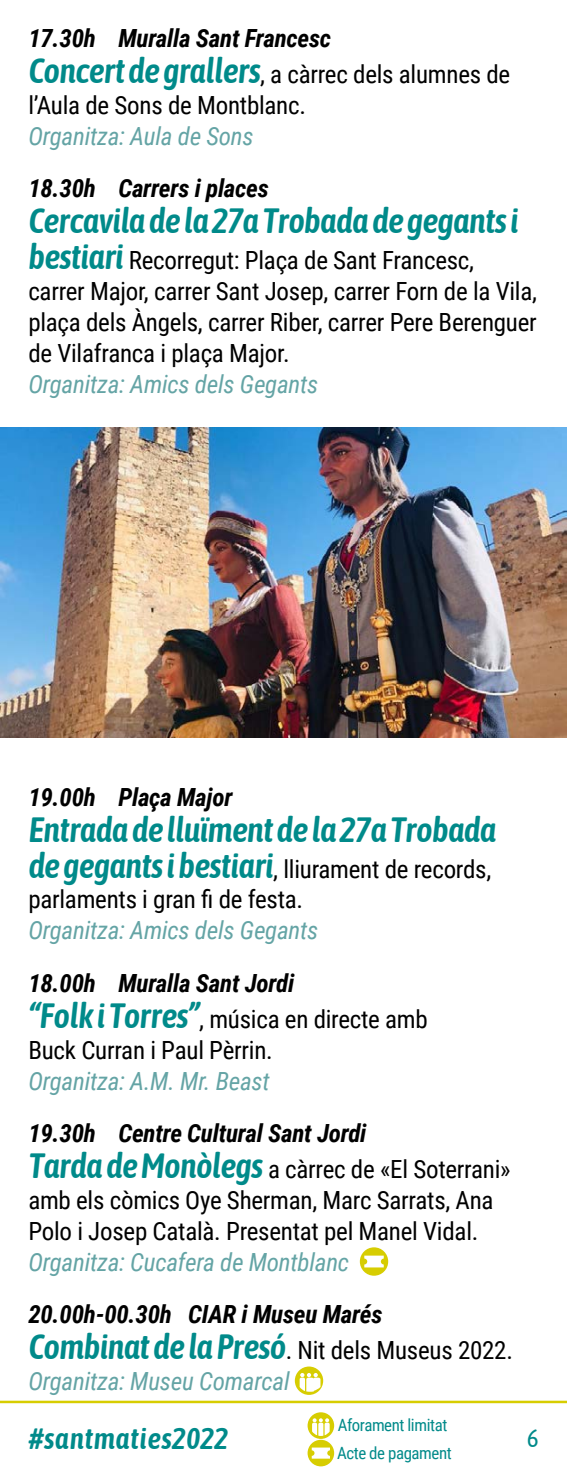
<style>
.page{position:relative;width:567px;height:1475px;background:#fff}
.page>*{position:absolute;margin:0;border:0;box-sizing:border-box;transform-origin:0 0}
.t1{font:italic 600 35px "Asap Condensed";letter-spacing:-.025em;color:#008a8a}
.t2{font:italic 600 30px "Asap Condensed";letter-spacing:.01em;color:#008a8a}
.t3{font:25px/31px "Roboto Condensed";letter-spacing:-.01em;color:#000}
.t4{font:italic 700 25px/36px "Roboto Condensed";letter-spacing:-.01em;color:#000}
.t5{font:italic 25px "Roboto Condensed";letter-spacing:-.01em;color:#64a4a5}
.t6{font:25px "Asap Condensed";color:#008a8a}
.t7{font:17px "Roboto Condensed";letter-spacing:-.025em;color:#008a8a}
.s1{font-family:"Asap Condensed";font-weight:600;font-size:35px;color:#008a8a}
.s2{font-weight:400;font-style:normal}
.s3{font-family:"Asap Condensed";font-weight:600;font-style:italic;font-size:35px;color:#008a8a}
</style>
<div class="page">
<svg style="left:308px;top:1439px;width:26px;height:26px"></svg>
<svg style="left:312px;top:1447px;width:18px;height:11px"></svg>
<svg style="left:308px;top:1411px;width:26px;height:27px"></svg>
<svg style="left:312px;top:1417px;width:18px;height:18px"></svg>
<hr style="left:0;top:1400px;width:567px;height:2px;background:#d7cd01">
<div style="left:360px;top:1247px;width:28px;height:28px;background:#d7cd01;border-radius:50%"></div>
<svg style="left:364px;top:1255px;width:20px;height:12px"></svg>
<svg style="left:295px;top:1366px;width:28px;height:28px"></svg>
<svg style="left:300px;top:1372px;width:20px;height:19px"></svg>
<img style="left:0;top:427px;width:567px;height:310px">
<p class="t4" style="left:28px;top:19px;width:483px">17.30h Muralla Sant Francesc<br><span class="s1">Concert de grallers</span><span class="s2">, a càrrec dels alumnes de</span></p>
<p class="t3" style="left:28px;top:89px;width:279px">l’Aula de Sons de Montblanc.</p>
<p class="t5" style="left:28px;top:119px;width:227px">Organitza: Aula de Sons</p>
<p class="t4" style="left:28px;top:169px;width:242px">18.30h Carrers i places</p>
<h1 class="t1" style="left:28px;top:198px;width:492px">Cercavila de la 27a Trobada de gegants i</h1>
<p class="t3" style="left:28px;top:244px;width:510px"><span class="s3">bestiari</span> Recorregut: Plaça de Sant Francesc,<br>carrer Major, carrer Sant Josep, carrer Forn de la Vila, plaça dels Àngels, carrer Riber, carrer Pere Berenguer de Vilafranca i plaça Major.</p>
<p class="t5" style="left:28px;top:366px;width:292px">Organitza: Amics dels Gegants</p>
<p class="t4" style="left:28px;top:777px;width:206px">19.00h Plaça Major</p>
<h1 class="t1" style="left:28px;top:806px;width:470px">Entrada de lluïment de la 27a Trobada</h1>
<p class="t3" style="left:28px;top:852px;width:464px"><span class="s3">de gegants i bestiari</span>, lliurament de records, parlaments i gran fi de festa.</p>
<p class="t5" style="left:28px;top:912px;width:292px">Organitza: Amics dels Gegants</p>
<p class="t4" style="left:28px;top:963px;width:401px">18.00h Muralla Sant Jordi<br><span class="s1">“Folk i Torres”</span><span class="s2">, música en directe amb</span></p>
<p class="t3" style="left:28px;top:1033px;width:246px">Buck Curran i Paul Pèrrin.</p>
<p class="t5" style="left:28px;top:1062px;width:243px">Organitza: A.M. Mr. Beast</p>
<p class="t4" style="left:28px;top:1113px;width:484px">19.30h Centre Cultural Sant Jordi<br><span class="s1">Tarda de Monòlegs</span> <span class="s2">a càrrec de «El Soterrani»</span></p>
<p class="t3" style="left:28px;top:1183px;width:467px">amb els còmics Oye Sherman, Marc Sarrats, Ana<br>Polo i Josep Català. Presentat pel Manel Vidal.</p>
<p class="t5" style="left:28px;top:1243px;width:322px">Organitza: Cucafera de Montblanc</p>
<p class="t4" style="left:28px;top:1294px;width:486px">20.00h-00.30h CIAR i Museu Marés<br><span class="s1">Combinat de la Presó</span><span class="s2">. Nit dels Museus 2022.</span></p>
<p class="t5" style="left:28px;top:1363px;width:263px">Organitza: Museu Comarcal</p>
<p class="t7" style="left:338px;top:1413px;width:111px">Aforament limitat</p>
<p class="t2" style="left:28px;top:1417px;width:201px">#santmaties2022</p>
<p class="t6" style="left:527px;top:1421px;width:13px">6</p>
<p class="t7" style="left:337px;top:1440px;width:116px">Acte de pagament</p>
</div>
